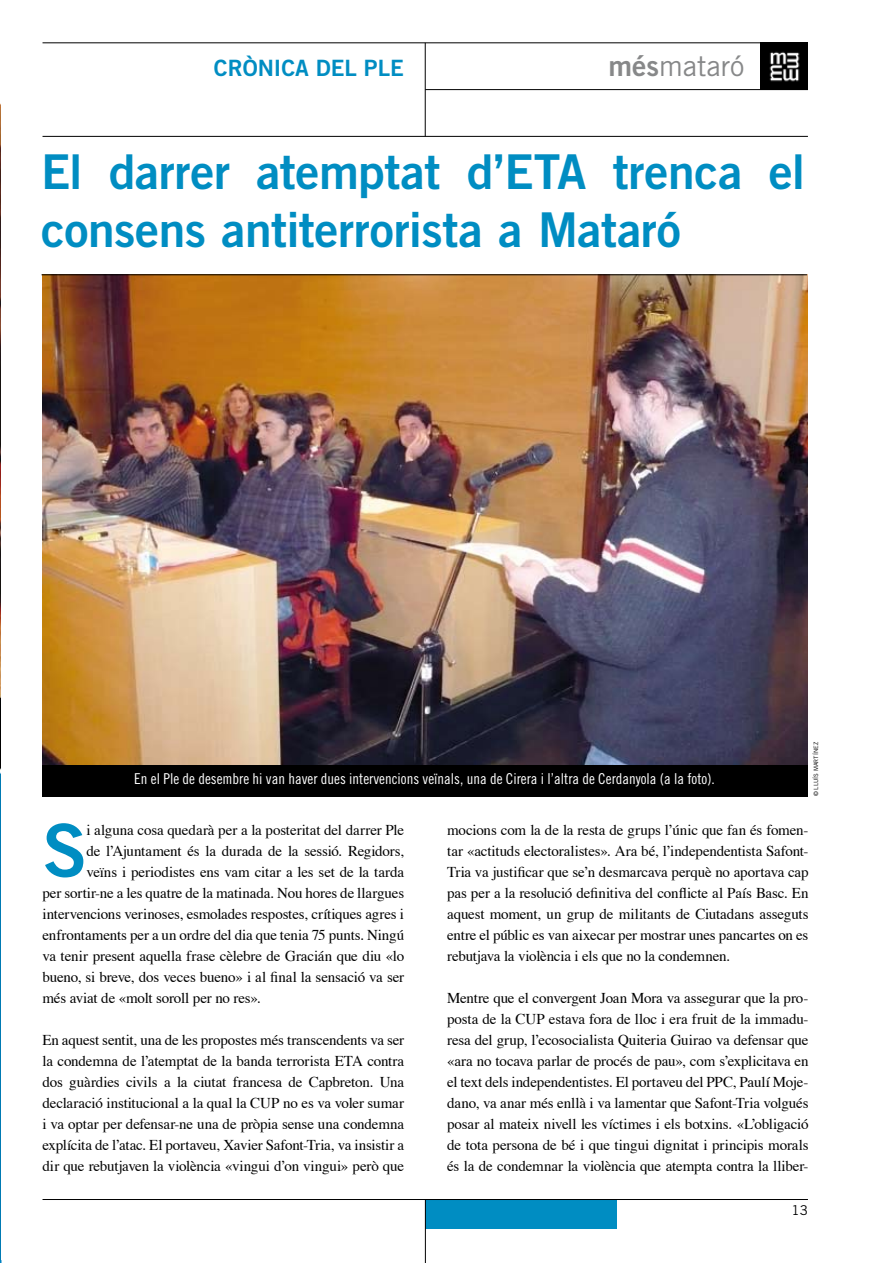
<style>
.page{position:relative;width:893px;height:1263px;background:#fff}
.page>*{position:absolute;margin:0;border:0;box-sizing:border-box;transform-origin:0 0}
.t1{font:73.2px "Trade Gothic Bold Two";color:#008dc2}
.t2{font:48px/57.6px "Trade Gothic Bold Two";letter-spacing:-.01em;color:#008dc2}
.t3{font:28.5px "Trade Gothic";color:#878889}
.t4{font:22.5px "Trade Gothic Bold Two";color:#008dc2}
.t5{font:15px/21px "Times";letter-spacing:-.01em;color:#000;text-align:justify}
.t6{font:15px "Trade Gothic Cond Eighteen";color:#fff}
.t7{font:13.5px "Trade Gothic";color:#000}
.t8{font:6px "Trade Gothic";color:#000}
.s1{font-family:"Trade Gothic Bold Two"}
</style>
<div class="page">
<hr style="left:43px;top:43px;width:765px;height:1px;background:#000">
<hr style="left:43px;top:136px;width:765px;height:1px;background:#000">
<hr style="left:425px;top:43px;width:1px;height:93px;background:#000">
<hr style="left:425px;top:89px;width:383px;height:1px;background:#000">
<img style="left:761px;top:44px;width:47px;height:45px">
<div style="left:425px;top:1199px;width:192px;height:30px;background:#008dc2"></div>
<hr style="left:425px;top:1199px;width:1px;height:64px;background:#000">
<hr style="left:43px;top:1199px;width:765px;height:1px;background:#000">
<img style="left:42px;top:275px;width:766px;height:492px">
<img style="left:0;top:103px;width:1px;height:1157px">
<hr style="left:42px;top:275px;width:765px;height:1px;background:#000">
<div style="left:43px;top:765px;width:765px;height:31px;background:#000"></div>
<h3 class="t4" style="left:214px;top:54px;width:191px">CRÒNICA DEL PLE</h3>
<h3 class="t3" style="left:608px;top:49px;width:138px"><span class="s1">més</span>mataró</h3>
<h2 class="t2" style="left:41px;top:142px;width:766px">El darrer atemptat d’ETA trenca el consens antiterrorista a Mataró</h2>
<p class="t6" style="left:134px;top:770px;width:582px">En el Ple de desembre hi van haver dues intervencions veïnals, una de Cirera i l’altra de Cerdanyola (a la foto).</p>
<p class="t8" style="left:812px;top:796px;width:56px;rotate:-90deg">© LLUÍS MARTÍNEZ</p>
<h1 class="t1" style="left:42px;top:805px;width:46px">S</h1>
<p class="t5" style="left:86px;top:818px;width:319px">i alguna cosa quedarà per a la posteritat del darrer Ple</p>
<p class="t5" style="left:86px;top:839px;width:319px">de l’Ajuntament és la durada de la sessió. Regidors,</p>
<p class="t5" style="left:86px;top:860px;width:319px">veïns i periodistes ens vam citar a les set de la tarda</p>
<p class="t5" style="left:42px;top:881px;width:363px">per sortir-ne a les quatre de la matinada. Nou hores de llargues</p>
<p class="t5" style="left:42px;top:902px;width:363px">intervencions verinoses, esmolades respostes, crítiques agres i</p>
<p class="t5" style="left:42px;top:923px;width:363px">enfrontaments per a un ordre del dia que tenia 75 punts. Ningú</p>
<p class="t5" style="left:42px;top:944px;width:363px">va tenir present aquella frase cèlebre de Gracián que diu «lo</p>
<p class="t5" style="left:42px;top:965px;width:363px">bueno, si breve, dos veces bueno» i al final la sensació va ser</p>
<p class="t5" style="left:42px;top:986px;width:220px">més aviat de «molt soroll per no res».</p>
<p class="t5" style="left:42px;top:1028px;width:363px">En aquest sentit, una de les propostes més transcendents va ser la condemna de l’atemptat de la banda terrorista ETA contra dos guàrdies civils a la ciutat francesa de Capbreton. Una declaració institucional a la qual la CUP no es va voler sumar i va optar per defensar-ne una de pròpia sense una condemna explícita de l’atac. El portaveu, Xavier Safont-Tria, va insistir a dir que rebutjaven la violència «vingui d’on vingui» però que</p>
<p class="t5" style="left:447px;top:818px;width:363px">mocions com la de la resta de grups l’únic que fan és fomen&shy;tar «actituds electoralistes». Ara bé, l’independentista Safont-Tria va justificar que se’n desmarcava perquè no aportava cap pas per a la resolució definitiva del conflicte al País Basc. En aquest moment, un grup de militants de Ciutadans asseguts entre el públic es van aixecar per mostrar unes pancartes on es rebutjava la violència i els que no la condemnen.</p>
<p class="t5" style="left:447px;top:986px;width:363px">Mentre que el convergent Joan Mora va assegurar que la pro&shy;posta de la CUP estava fora de lloc i era fruit de la immadu&shy;resa del grup, l’ecosocialista Quiteria Guirao va defensar que «ara no tocava parlar de procés de pau», com s’explicitava en el text dels independentistes. El portaveu del PPC, Paulí Moje&shy;dano, va anar més enllà i va lamentar que Safont-Tria volgués posar al mateix nivell les víctimes i els botxins. «L’obligació de tota persona de bé i que tingui dignitat i principis morals és la de condemnar la violència que atempta contra la lliber-</p>
<p class="t7" style="left:791px;top:1202px;width:18px">13</p>
</div>
